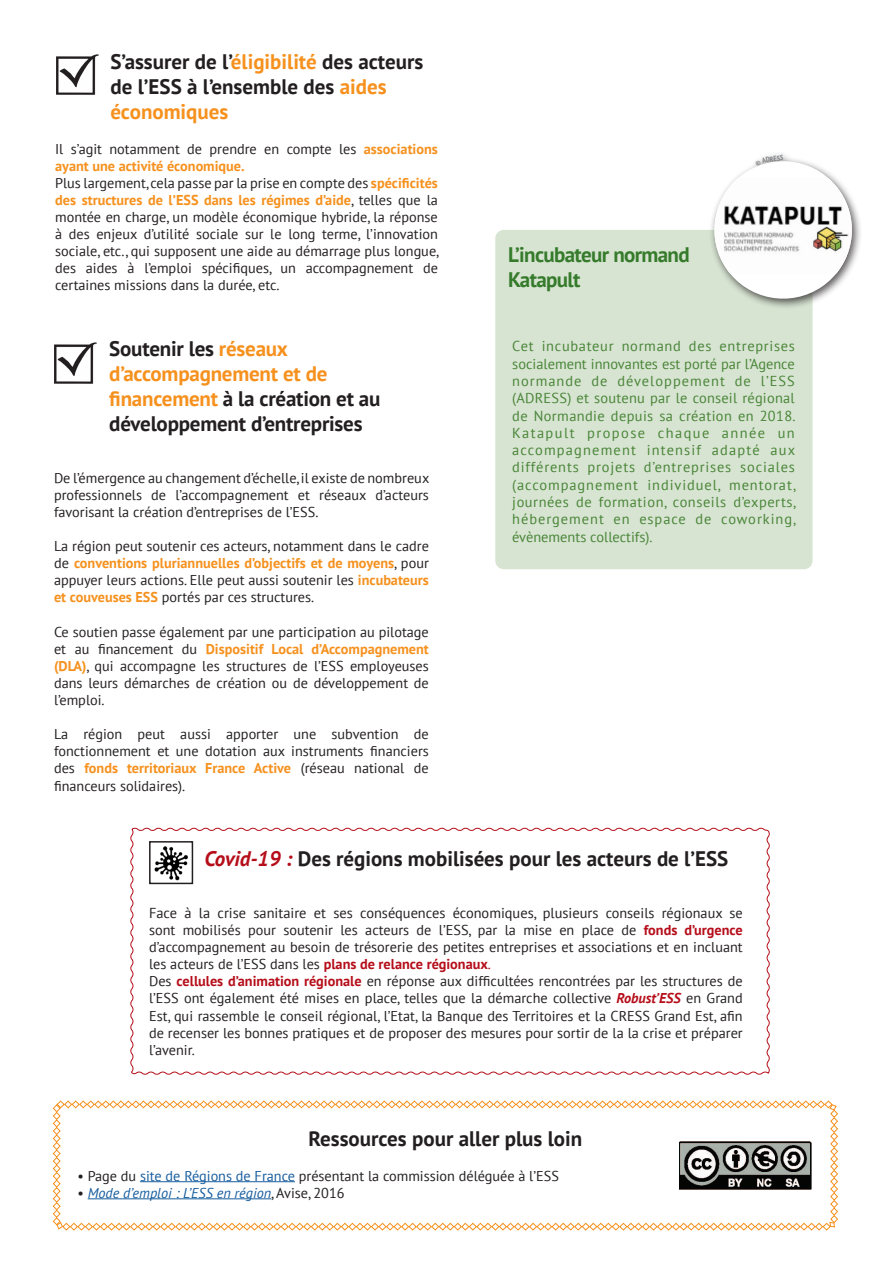
<style>
.page{position:relative;width:893px;height:1263px;background:#fff}
.page>*{position:absolute;margin:0;border:0;box-sizing:border-box;transform-origin:0 0}
.t1{font:700 21px/25.2px "PT Sans";color:#231f20}
.t2{font:700 21px/25.2px "PT Sans";letter-spacing:-.03em;color:#357b2b}
.Texte_courant{font:14.4px/17.2px "PT Sans";letter-spacing:.05em;color:#498537;text-align:justify}
.t3{font:14.4px "PT Sans";color:#231f20}
.t4{font:14.25px/17.1px "PT Sans";color:#231f20;text-align:justify}
.t5{font:700 14.25px/17.1px "PT Sans";color:#f6911e}
.t6{font:italic 14.25px "PT Sans";color:#175d9e}
.s1{color:#f6911e}
.s2{font-weight:400;color:#231f20}
.s3{font-weight:700;color:#f6911e}
.s4{font-style:italic;color:#b50e1a}
.s5{font-size:14.25px}
.s6{font-weight:700;color:#b50e1a}
.s7{color:#b50e1a}
.s8{font-weight:700;font-style:italic;color:#b50e1a}
.s9{color:#175d9e}
.s10{font-style:normal;color:#231f20}
</style>
<div class="page">
<img style="left:56px;top:54px;width:43px;height:41px">
<svg style="left:52px;top:1100px;width:786px;height:131px"></svg>
<img style="left:679px;top:1142px;width:133px;height:47px">
<div style="left:495px;top:230px;width:317px;height:339px;background:#d7e4d2;border-radius:9px"></div>
<img style="left:54px;top:342px;width:43px;height:42px">
<div style="left:709px;top:151px;width:154px;height:159px;background:#231f20;opacity:.75"></div>
<svg style="left:130px;top:827px;width:640px;height:248px"></svg>
<img style="left:152px;top:844px;width:38px;height:37px">
<div style="left:149px;top:841px;width:44px;height:43px;border:2px solid #231f20"></div>
<svg style="left:709px;top:152px;width:152px;height:156px"></svg>
<p class="t1" style="left:110px;top:49px;width:314px">S’assurer de l’<span class="s1">éligibilité</span> des acteurs de l’ESS à l’ensemble des <span class="s1">aides économiques</span></p>
<p class="t5" style="left:55px;top:140px;width:384px"><span class="s2">Il s’agit notamment de prendre en compte les</span> associations ayant une activité économique.</p>
<p class="t4" style="left:55px;top:174px;width:385px">Plus largement, cela passe par la prise en compte des <span class="s3">spécificités des structures de l’ESS dans les régimes d’aide</span>, telles que la montée en charge, un modèle économique hybride, la réponse à des enjeux d’utilité sociale sur le long terme, l’innovation sociale, etc., qui supposent une aide au démarrage plus longue, des aides à l’emploi spécifiques, un accompagnement de certaines missions dans la durée, etc.</p>
<p class="t1" style="left:109px;top:335px;width:273px">Soutenir les <span class="s1">réseaux d’accompagnement et de financement</span> à la création et au développement d’entreprises</p>
<p class="t4" style="left:54px;top:469px;width:377px">De l’émergence au changement d’échelle, il existe de nombreux professionnels de l’accompagnement et réseaux d’acteurs favorisant la création d’entreprises de l’ESS.</p>
<p class="t4" style="left:54px;top:537px;width:376px">La région peut soutenir ces acteurs, notamment dans le cadre de <span class="s3">conventions pluriannuelles d’objectifs et de moyens</span>, pour appuyer leurs actions. Elle peut aussi soutenir les <span class="s3">incubateurs et couveuses ESS</span> portés par ces structures.</p>
<p class="t4" style="left:54px;top:623px;width:376px">Ce soutien passe également par une participation au pilotage et au financement du <span class="s3">Dispositif Local d’Accompagnement (DLA)</span>, qui accompagne les structures de l’ESS employeuses dans leurs démarches de création ou de développement de l’emploi.</p>
<p class="t4" style="left:54px;top:725px;width:376px">La région peut aussi apporter une subvention de fonctionnement et une dotation aux instruments financiers des <span class="s3">fonds territoriaux France Active</span> (réseau national de financeurs solidaires).</p>
<p class="t2" style="left:508px;top:241px;width:183px">L’incubateur normand<br>Katapult</p>
<p class="Texte_courant" style="left:512px;top:337px;width:285px">Cet incubateur normand des entreprises socialement innovantes est porté par l’Agence normande de développement de l’ESS (ADRESS) et soutenu par le conseil régional de Normandie depuis sa création en 2018.<br>Katapult propose chaque année un accompagnement intensif adapté aux différents projets d’entreprises sociales (accompagnement individuel, mentorat, journées de formation, conseils d’experts, hébergement en espace de coworking, évènements collectifs).</p>
<p class="t1" style="left:204px;top:846px;width:525px"><span class="s4">Covid-19 :</span> Des régions mobilisées pour les acteurs de l’ESS</p>
<p class="t3" style="left:149px;top:903px;width:595px">Face à la crise sanitaire et ses conséquences économiques, plusieurs <span class="s5">conseils régionaux se</span></p>
<p class="t4" style="left:149px;top:921px;width:595px">sont mobilisés pour soutenir les acteurs de l’ESS, par la mise en place de <span class="s6">fonds d’urgence </span>d’accompagnement au besoin de trésorerie des petites entreprises et associations et en incluant les acteurs de l’ESS dans les <span class="s6">plans de relance régionaux</span><span class="s7">.</span></p>
<p class="t4" style="left:149px;top:972px;width:595px">Des <span class="s6">cellules d’animation régionale</span> en réponse aux difficultées rencontrées par les structures de l’ESS ont également été mises en place, telles que la démarche collective <span class="s8">Robust’ESS</span> en Grand Est, qui rassemble le conseil régional, l’Etat, la Banque des Territoires et la CRESS Grand Est, afin de recenser les bonnes pratiques et de proposer des mesures pour sortir de la la crise et préparer l’avenir.</p>
<p class="t1" style="left:308px;top:1126px;width:275px">Ressources pour aller plus loin</p>
<p class="t4" style="left:77px;top:1167px;width:483px">• Page du <span class="s9">site de Régions de France</span> présentant la commission déléguée à l’ESS</p>
<p class="t6" style="left:77px;top:1183px;width:269px"><span class="s10">•</span> Mode d’emploi : L’ESS en région<span class="s10">, Avise, 2016</span></p>
</div>
